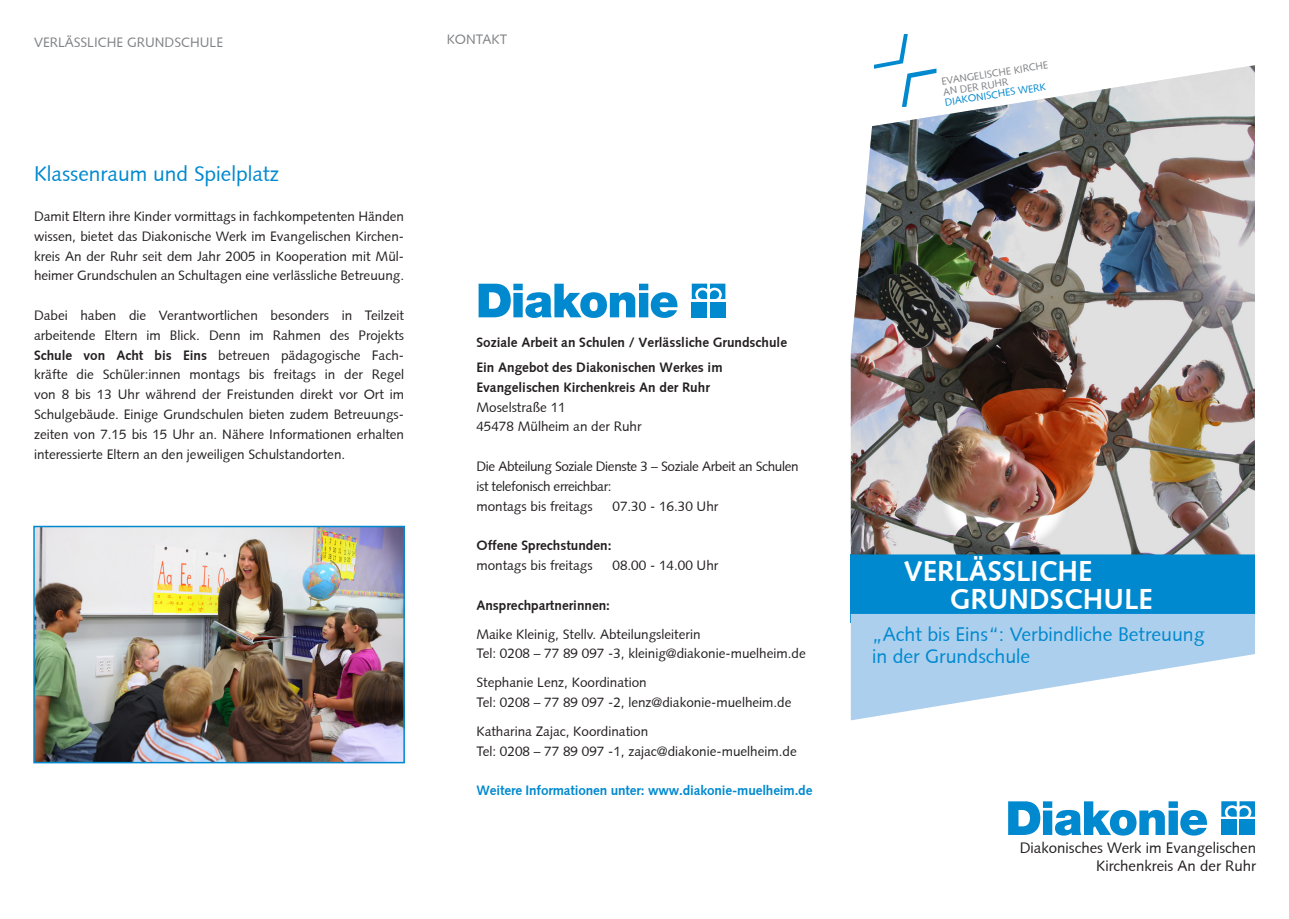
<style>
.page{position:relative;width:1289px;height:919px;background:#fff}
.page>*{position:absolute;margin:0;border:0;box-sizing:border-box;transform-origin:0 0}
.t1{font:700 28.5px "Syntax";color:#fff}
.t2{font:21px "Syntax";color:#0089cf}
.t3{font:19.5px/22.5px "Syntax";color:#0089cf}
.t4{font:15px "Syntax";color:#231f20}
.t5{font:13.5px/19.8px "Syntax";color:#231f20;text-align:justify}
.t6{font:700 13.5px "Syntax";color:#231f20}
.t7{font:13.5px "Syntax";letter-spacing:-.025em;color:#231f20}
.t8{font:700 13.5px "Syntax";letter-spacing:-.01em;color:#0089cf}
.t9{font:13.5px "Syntax";color:#808285}
.t10{font:10.2px "Syntax";color:#808285}
.t11{font:10.2px "Syntax";color:#0089cf}
.s1{font-weight:700}
</style>
<div class="page">
<div style="left:850px;top:554px;width:404px;height:69px;background:#0089cf"></div>
<svg style="left:850px;top:614px;width:404px;height:106px"></svg>
<img style="left:850px;top:65px;width:404px;height:489px">
<svg style="left:874px;top:34px;width:62px;height:73px"></svg>
<img style="left:36px;top:528px;width:366px;height:232px">
<div style="left:33px;top:525px;width:372px;height:238px;border:2px solid #0089cf"></div>
<svg style="left:1008px;top:801px;width:199px;height:34px"></svg>
<svg style="left:1221px;top:801px;width:33px;height:15px"></svg>
<div style="left:1221px;top:819px;width:15px;height:15px;background:#0089cf"></div>
<div style="left:1239px;top:819px;width:15px;height:15px;background:#0089cf"></div>
<svg style="left:478px;top:284px;width:199px;height:34px"></svg>
<svg style="left:691px;top:283px;width:34px;height:16px"></svg>
<div style="left:691px;top:302px;width:16px;height:15px;background:#0089cf"></div>
<div style="left:710px;top:302px;width:15px;height:15px;background:#0089cf"></div>
<p class="t9" style="left:34px;top:34px;width:190px">VERLÄSSLICHE GRUNDSCHULE</p>
<p class="t9" style="left:446px;top:31px;width:62px">KONTAKT</p>
<p class="t2" style="left:34px;top:162px;width:247px">Klassenraum und Spielplatz</p>
<p class="t5" style="left:34px;top:206px;width:371px">Damit Eltern ihre Kinder vormittags in fachkompetenten Händen wissen, bietet das Diakonische Werk im Evangelischen Kirchen&shy;kreis An der Ruhr seit dem Jahr 2005 in Kooperation mit Mül&shy;heimer Grundschulen an Schultagen eine verlässliche Betreuung.</p>
<p class="t5" style="left:34px;top:305px;width:371px">Dabei haben die Verantwortlichen besonders in Teilzeit arbeitende Eltern im Blick. Denn im Rahmen des Projekts <span class="s1">Schule von Acht bis Eins</span> betreuen pädagogische Fach&shy;kräfte die Schüler:innen montags bis freitags in der Regel von 8 bis 13 Uhr während der Freistunden direkt vor Ort im Schulgebäude. Einige Grundschulen bieten zudem Betreuungs&shy;zeiten von 7.15 bis 15 Uhr an. Nähere Informationen erhalten interessierte Eltern an den jeweiligen Schulstandorten.</p>
<p class="t6" style="left:476px;top:335px;width:312px">Soziale Arbeit an Schulen / Verlässliche Grundschule</p>
<p class="t6" style="left:476px;top:359px;width:248px">Ein Angebot des Diakonischen Werkes im</p>
<p class="t6" style="left:476px;top:379px;width:235px">Evangelischen Kirchenkreis An der Ruhr</p>
<p class="t5" style="left:476px;top:397px;width:91px">Moselstraße 11</p>
<p class="t5" style="left:476px;top:417px;width:167px">45478 Mülheim an der Ruhr</p>
<p class="t7" style="left:476px;top:458px;width:324px">Die Abteilung Soziale Dienste 3 – Soziale Arbeit an Schulen</p>
<p class="t7" style="left:476px;top:478px;width:137px">ist telefonisch erreichbar:</p>
<p class="t5" style="left:476px;top:496px;width:118px">montags bis freitags</p>
<p class="t5" style="left:612px;top:496px;width:107px">07.30 - 16.30 Uhr</p>
<p class="t6" style="left:476px;top:538px;width:136px">Offene Sprechstunden:</p>
<p class="t5" style="left:476px;top:555px;width:118px">montags bis freitags</p>
<p class="t5" style="left:612px;top:555px;width:107px">08.00 - 14.00 Uhr</p>
<p class="t6" style="left:476px;top:597px;width:135px">Ansprechpartnerinnen:</p>
<p class="t5" style="left:476px;top:624px;width:226px">Maike Kleinig, Stellv. Abteilungsleiterin</p>
<p class="t5" style="left:476px;top:643px;width:331px">Tel: 0208 – 77 89 097 -3, kleinig@diakonie-muelheim.de</p>
<p class="t5" style="left:476px;top:672px;width:172px">Stephanie Lenz, Koordination</p>
<p class="t5" style="left:476px;top:692px;width:316px">Tel: 0208 – 77 89 097 -2, lenz@diakonie-muelheim.de</p>
<p class="t5" style="left:476px;top:721px;width:173px">Katharina Zajac, Koordination</p>
<p class="t5" style="left:476px;top:741px;width:322px">Tel: 0208 – 77 89 097 -1, zajac@diakonie-muelheim.de</p>
<p class="t8" style="left:476px;top:782px;width:337px">Weitere Informationen unter: www.diakonie-muelheim.de</p>
<p class="t10" style="left:940px;top:76px;width:109px;rotate:-9deg">EVANGELISCHE KIRCHE</p>
<p class="t10" style="left:942px;top:86px;width:67px;rotate:-9deg">AN DER RUHR</p>
<p class="t11" style="left:943px;top:96px;width:104px;rotate:-9deg">DIAKONISCHES WERK</p>
<p class="t1" style="left:903px;top:554px;width:190px">VERLÄSSLICHE</p>
<p class="t1" style="left:949px;top:583px;width:204px">GRUNDSCHULE</p>
<p class="t3" style="left:872px;top:622px;width:334px">„Acht bis Eins“: Verbindliche Betreuung in der Grundschule</p>
<p class="t4" style="left:1019px;top:838px;width:238px">Diakonisches Werk im Evangelischen</p>
<p class="t4" style="left:1096px;top:856px;width:161px">Kirchenkreis An der Ruhr</p>
</div>
